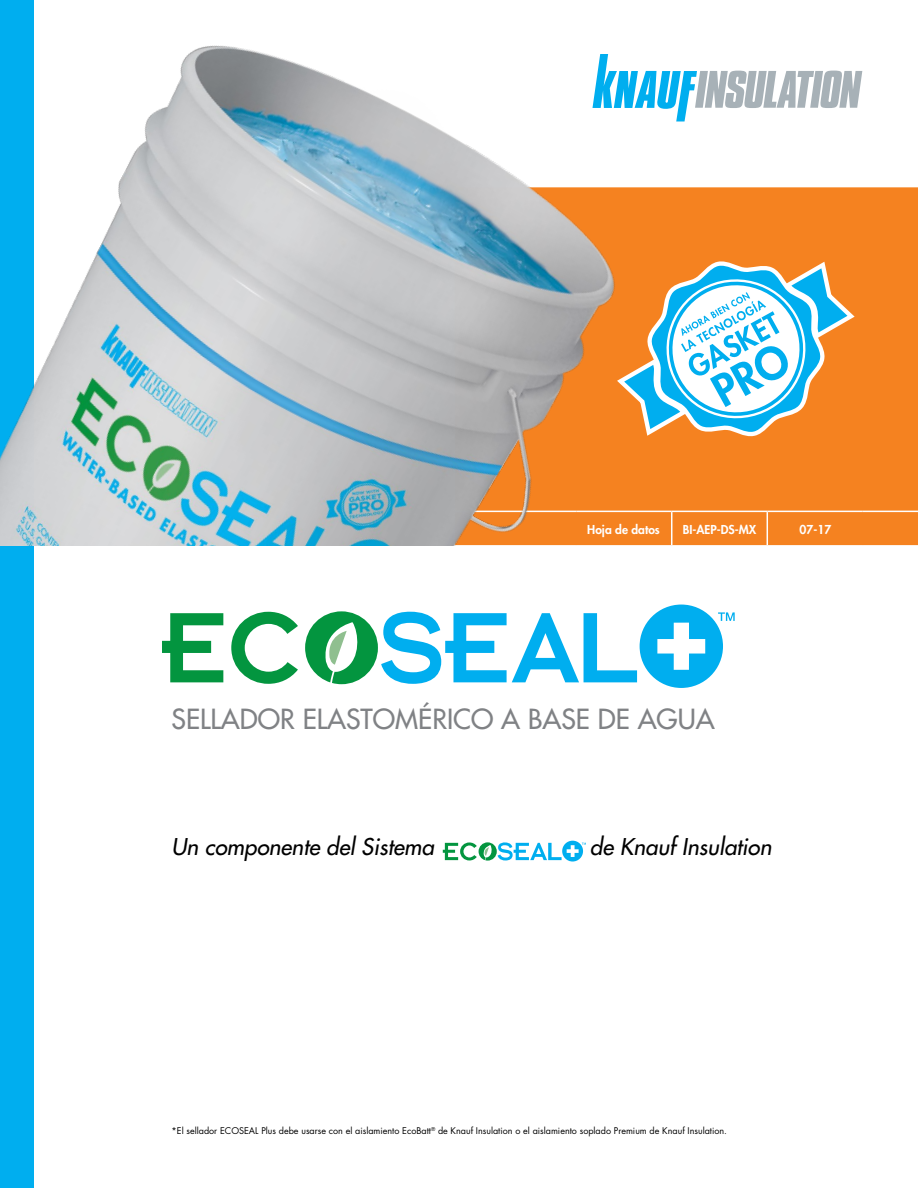
<style>
.page{position:relative;width:918px;height:1188px;background:#fff}
.page>*{position:absolute;margin:0;border:0;box-sizing:border-box;transform-origin:0 0}
.t1{font:500 27px "Futura Std";color:#808285}
.t2{font:italic 500 22.5px "Futura Std";color:#000}
.t3{font:800 12px "Futura Std";color:#fff}
.t4{font:9px "Futura Std";color:#000}
</style>
<div class="page">
<svg style="left:443px;top:841px;width:143px;height:21px"></svg>
<svg style="left:231px;top:612px;width:67px;height:72px"></svg>
<svg style="left:162px;top:613px;width:61px;height:69px"></svg>
<svg style="left:305px;top:605px;width:430px;height:83px"></svg>
<div style="left:624px;top:187px;width:294px;height:358px;background:#f58220"></div>
<hr style="left:576px;top:511px;width:96px;height:1px;background:#fff">
<hr style="left:672px;top:511px;width:95px;height:1px;background:#fff">
<hr style="left:767px;top:511px;width:96px;height:1px;background:#fff">
<hr style="left:863px;top:511px;width:55px;height:1px;background:#fff">
<hr style="left:671px;top:512px;width:1px;height:33px;background:#fff">
<hr style="left:767px;top:512px;width:1px;height:33px;background:#fff">
<svg style="left:624px;top:70px;width:238px;height:51px"></svg>
<div style="left:0;top:0;width:34px;height:1188px;background:#00aeef"></div>
<img style="left:0;top:45px;width:624px;height:500px">
<svg style="left:616px;top:257px;width:240px;height:184px"></svg>
<h3 class="t3" style="left:587px;top:522px;width:74px">Hoja de datos</h3>
<h3 class="t3" style="left:683px;top:522px;width:75px">BI-AEP-DS-MX</h3>
<h3 class="t3" style="left:800px;top:522px;width:33px">07-17</h3>
<h1 class="t1" style="left:172px;top:702px;width:545px">SELLADOR ELASTOMÉRICO A BASE DE AGUA</h1>
<h2 class="t2" style="left:172px;top:832px;width:264px">Un componente del Sistema</h2>
<h2 class="t2" style="left:590px;top:832px;width:183px">de Knauf Insulation</h2>
<p class="t4" style="left:172px;top:1125px;width:557px">*El sellador ECOSEAL Plus debe usarse con el aislamiento EcoBatt<sup>®</sup> de Knauf Insulation o el aislamiento soplado Premium de Knauf Insulation.</p>
</div>
